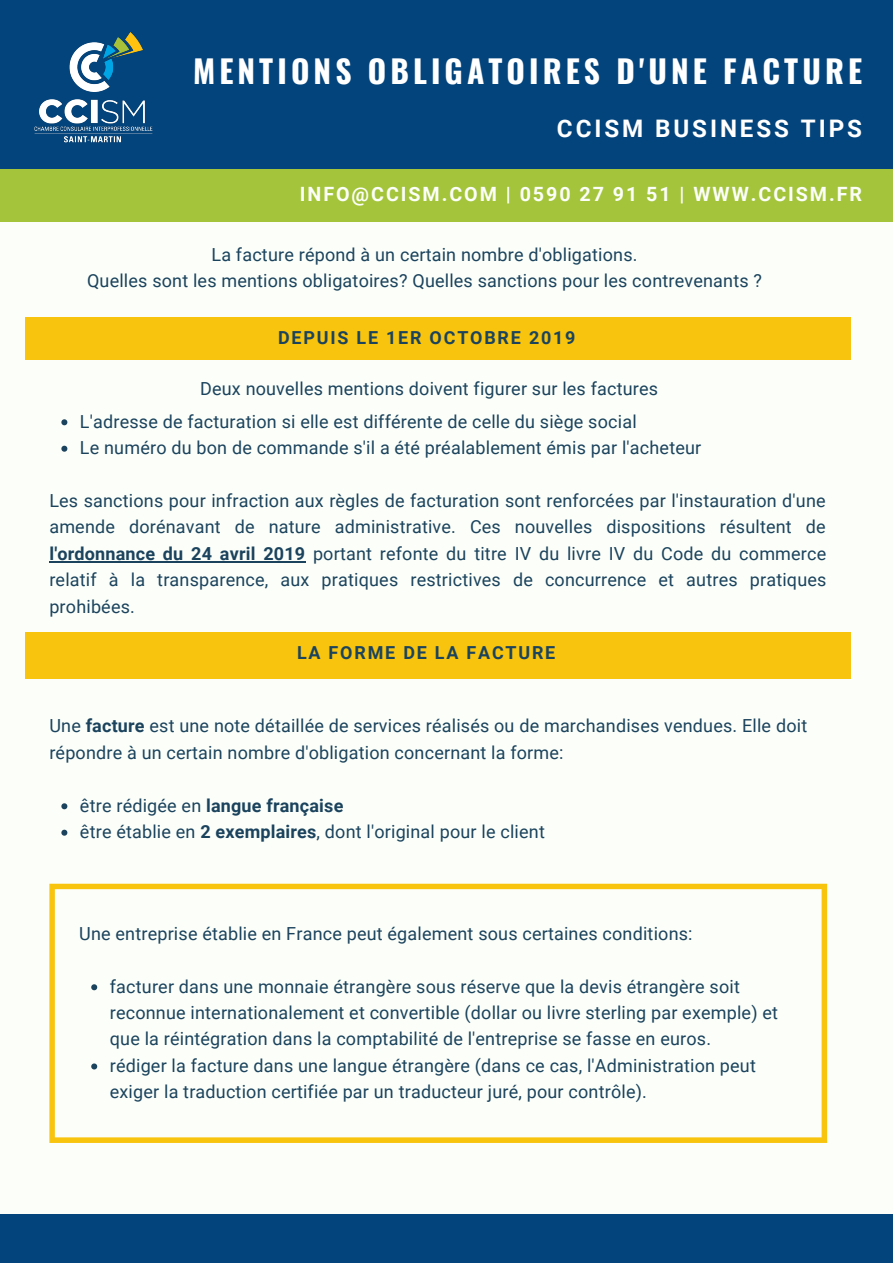
<style>
.page{position:relative;width:893px;height:1263px;background:#fcfff9}
.page>*{position:absolute;margin:0;border:0;box-sizing:border-box;transform-origin:0 0}
.t1{font:700 31.5px "Oswald";letter-spacing:.13em;color:#fff}
.t2{font:700 24.15px "Roboto";letter-spacing:.12em;color:#fff}
.t3{font:700 19.65px "Roboto";letter-spacing:.1em;color:#fcfff9}
.t4{font:18px/26.4px "Roboto";letter-spacing:.01em;color:#1b435d}
.t5{font:700 17.92px "Roboto";letter-spacing:.1em;color:#1b435d}
.s1{font-weight:700}
</style>
<div class="page">
<div style="left:0;top:143px;width:893px;height:79px;background:#a4c43c"></div>
<div style="left:0;top:0;width:893px;height:168px;background:#04447c"></div>
<div style="left:25px;top:317px;width:825px;height:43px;background:#f8c40d"></div>
<div style="left:25px;top:632px;width:825px;height:46px;background:#f8c40d"></div>
<div style="left:0;top:1214px;width:893px;height:49px;background:#04447c"></div>
<img style="left:34px;top:32px;width:119px;height:111px">
<svg style="left:49px;top:884px;width:778px;height:259px"></svg>
<svg style="left:61px;top:419px;width:6px;height:6px"></svg>
<svg style="left:61px;top:446px;width:6px;height:6px"></svg>
<hr style="left:49px;top:561px;width:256px;height:1px;background:#1b435d">
<svg style="left:61px;top:803px;width:6px;height:6px"></svg>
<svg style="left:61px;top:830px;width:6px;height:6px"></svg>
<svg style="left:91px;top:984px;width:6px;height:6px"></svg>
<svg style="left:91px;top:1063px;width:6px;height:6px"></svg>
<h1 class="t1" style="left:193px;top:46px;width:670px">MENTIONS OBLIGATOIRES D'UNE FACTURE</h1>
<h2 class="t2" style="left:557px;top:115px;width:307px">CCISM BUSINESS TIPS</h2>
<p class="t3" style="left:300px;top:183px;width:564px">INFO@CCISM.COM | 0590 27 91 51 | WWW.CCISM.FR</p>
<p class="t4" style="left:87px;top:241px;width:676px;text-align:center">La facture répond à un certain nombre d'obligations.<br>Quelles sont les mentions obligatoires? Quelles sanctions pour les contrevenants ?</p>
<p class="t5" style="left:278px;top:328px;width:299px">DEPUIS LE 1ER OCTOBRE 2019</p>
<p class="t4" style="left:200px;top:375px;width:459px">Deux nouvelles mentions doivent figurer sur les factures</p>
<p class="t4" style="left:80px;top:408px;width:623px">L'adresse de facturation si elle est différente de celle du siège social<br>Le numéro du bon de commande s'il a été préalablement émis par l'acheteur</p>
<p class="t4" style="left:49px;top:487px;width:778px;text-align:justify">Les sanctions pour infraction aux règles de facturation sont renforcées par l'instauration d'une amende dorénavant de nature administrative. Ces nouvelles dispositions résultent de <span class="s1">l'ordonnance du 24 avril 2019</span> portant refonte du titre IV du livre IV du Code du commerce relatif à la transparence, aux pratiques restrictives de concurrence et autres pratiques prohibées.</p>
<p class="t5" style="left:297px;top:643px;width:260px">LA FORME DE LA FACTURE</p>
<p class="t4" style="left:49px;top:713px;width:759px">Une <span class="s1">facture</span> est une note détaillée de services réalisés ou de marchandises vendues. Elle doit répondre à un certain nombre d'obligation concernant la forme:</p>
<p class="t4" style="left:80px;top:792px;width:466px">être rédigée en <span class="s1">langue française<br></span>être établie en <span class="s1">2 exemplaires</span>, dont l'original pour le client</p>
<p class="t4" style="left:79px;top:920px;width:615px">Une entreprise établie en France peut également sous certaines conditions:</p>
<p class="t4" style="left:110px;top:973px;width:669px">facturer dans une monnaie étrangère sous réserve que la devis étrangère soit reconnue internationalement et convertible (dollar ou livre sterling par exemple) et que la réintégration dans la comptabilité de l'entreprise se fasse en euros.<br>rédiger la facture dans une langue étrangère (dans ce cas, l'Administration peut exiger la traduction certifiée par un traducteur juré, pour contrôle).</p>
</div>
